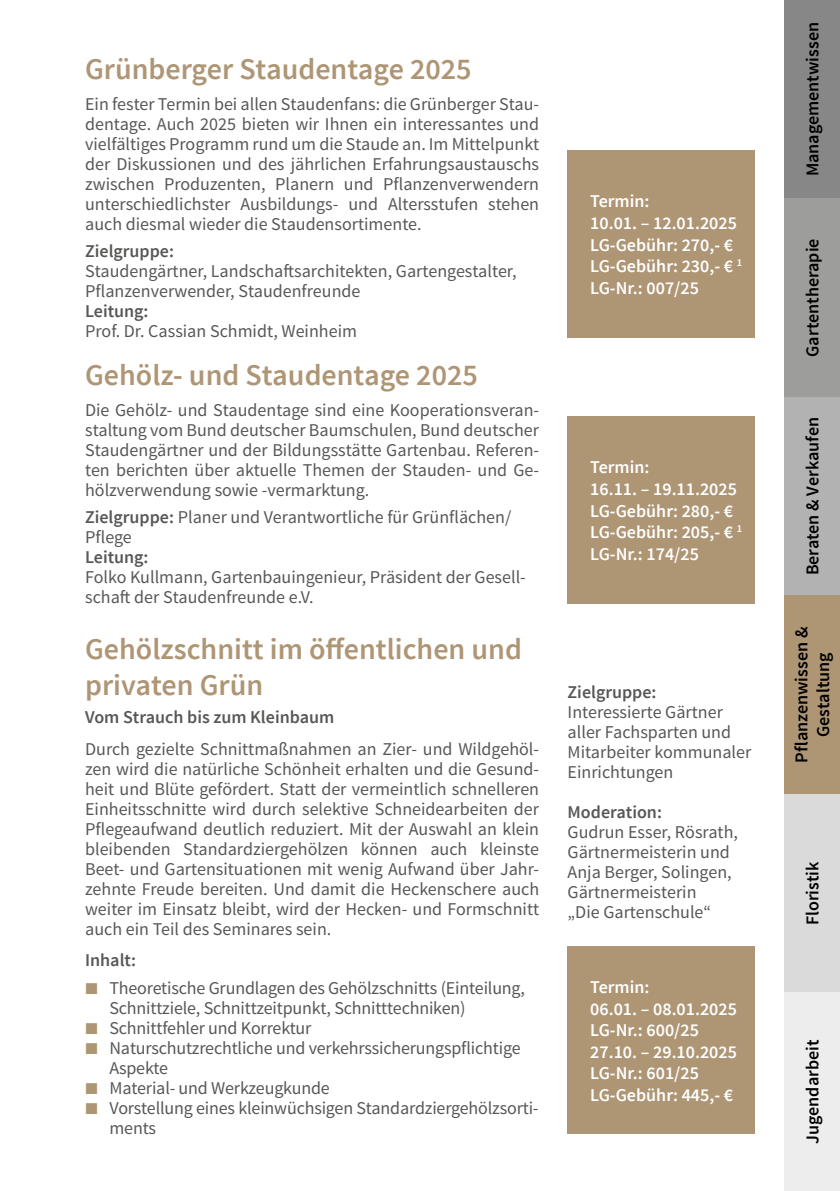
<style>
.page{position:relative;width:840px;height:1191px;background:#fff}
.page>*{position:absolute;margin:0;border:0;box-sizing:border-box;transform-origin:0 0}
.t1{font:600 30px/36px "Source Sans Pro";color:#ae9675}
.t2{font:18px/20px "Source Sans Pro";color:#575756}
.t3{font:600 18px/21.6px "Source Sans Pro";color:#fff}
.t4{font:600 18px/21.6px "Source Sans Pro";color:#000;text-align:center}
.t5{font:600 18px "Source Sans Pro";color:#575756}
.s1{font-weight:600}
.s2{font-family:"Source Serif Variable";color:#ae9675}
</style>
<div class="page">
<div style="left:784px;top:0;width:55px;height:198px;background:#878787"></div>
<div style="left:784px;top:198px;width:55px;height:199px;background:#9d9d9c"></div>
<div style="left:784px;top:397px;width:55px;height:198px;background:#b3b2b2"></div>
<div style="left:784px;top:595px;width:55px;height:199px;background:#ae9675"></div>
<div style="left:784px;top:794px;width:55px;height:198px;background:#dadada"></div>
<div style="left:784px;top:992px;width:55px;height:199px;background:#ededed"></div>
<div style="left:567px;top:150px;width:187px;height:187px;background:#ae9675"></div>
<div style="left:567px;top:416px;width:187px;height:187px;background:#ae9675"></div>
<div style="left:567px;top:946px;width:187px;height:187px;background:#ae9675"></div>
<h1 class="t1" style="left:85px;top:52px;width:388px">Grünberger Staudentage 2025</h1>
<p class="t2" style="left:85px;top:94px;width:455px;text-align:justify">Ein fester Termin bei allen Staudenfans: die Grünberger Stau&shy;dentage. Auch 2025 bieten wir Ihnen ein interessantes und vielfältiges Programm rund um die Staude an. Im Mittelpunkt der Diskussionen und des jährlichen Erfahrungsaustauschs zwischen Produzenten, Planern und Pflanzenverwendern unterschiedlichster Ausbildungs- und Altersstufen stehen auch diesmal wieder die Staudensortimente.</p>
<p class="t5" style="left:85px;top:240px;width:90px">Zielgruppe:</p>
<p class="t2" style="left:85px;top:262px;width:433px">Staudengärtner, Landschaftsarchitekten, Gartengestalter,<br>Pflanzenverwender, Staudenfreunde</p>
<p class="t5" style="left:85px;top:300px;width:65px">Leitung:</p>
<p class="t2" style="left:85px;top:322px;width:273px">Prof. Dr. Cassian Schmidt, Weinheim</p>
<h1 class="t1" style="left:85px;top:358px;width:394px">Gehölz- und Staudentage 2025</h1>
<p class="t2" style="left:85px;top:400px;width:455px;text-align:justify">Die Gehölz- und Staudentage sind eine Kooperationsveran&shy;staltung vom Bund deutscher Baumschulen, Bund deutscher Staudengärtner und der Bildungsstätte Gartenbau. Referen&shy;ten berichten über aktuelle Themen der Stauden- und Ge&shy;hölzverwendung sowie -vermarktung.</p>
<p class="t2" style="left:85px;top:508px;width:427px"><span class="s1">Zielgruppe:</span> Planer und Verantwortliche für Grünflächen/<br>Pflege</p>
<p class="t5" style="left:85px;top:546px;width:65px">Leitung:</p>
<p class="t2" style="left:85px;top:568px;width:442px">Folko Kullmann, Gartenbauingenieur, Präsident der Gesell&shy;schaft der Staudenfreunde e.V.</p>
<h1 class="t1" style="left:85px;top:631px;width:438px">Gehölzschnitt im öffentlichen und privaten Grün</h1>
<p class="t5" style="left:85px;top:706px;width:250px">Vom Strauch bis zum Kleinbaum</p>
<p class="t2" style="left:85px;top:739px;width:455px;text-align:justify">Durch gezielte Schnittmaßnahmen an Zier- und Wildgehöl&shy;zen wird die natürliche Schönheit erhalten und die Gesund&shy;heit und Blüte gefördert. Statt der vermeintlich schnelleren Einheitsschnitte wird durch selektive Schneidearbeiten der Pflegeaufwand deutlich reduziert. Mit der Auswahl an klein bleibenden Standardziergehölzen können auch kleinste Beet- und Gartensituationen mit wenig Aufwand über Jahr&shy;zehnte Freude bereiten. Und damit die Heckenschere auch weiter im Einsatz bleibt, wird der Hecken- und Formschnitt auch ein Teil des Seminares sein.</p>
<p class="t5" style="left:85px;top:948px;width:53px">Inhalt:</p>
<p class="t2" style="left:109px;top:978px;width:417px;text-indent:-24px"><span class="s2">■</span> Theoretische Grundlagen des Gehölzschnitts (Einteilung,<br>Schnittziele, Schnittzeitpunkt, Schnitttechniken)</p>
<p class="t2" style="left:85px;top:1018px;width:228px"><span class="s2">■</span> Schnittfehler und Korrektur</p>
<p class="t2" style="left:109px;top:1038px;width:412px;text-indent:-24px"><span class="s2">■</span> Naturschutzrechtliche und verkehrssicherungspflichtige<br>Aspekte</p>
<p class="t2" style="left:85px;top:1078px;width:246px"><span class="s2">■</span> Material- und Werkzeugkunde</p>
<p class="t2" style="left:109px;top:1098px;width:430px;text-indent:-24px"><span class="s2">■</span> Vorstellung eines kleinwüchsigen Standardziergehölzsorti&shy;ments</p>
<p class="t3" style="left:590px;top:191px;width:153px">Termin:<br>10.01. – 12.01.2025<br>LG-Gebühr: 270,- €<br>LG-Gebühr: 230,- € <sup>1<br></sup>LG-Nr.: 007/25</p>
<p class="t3" style="left:590px;top:457px;width:153px">Termin:<br>16.11. – 19.11.2025<br>LG-Gebühr: 280,- €<br>LG-Gebühr: 205,- € <sup>1<br></sup>LG-Nr.: 174/25</p>
<p class="t5" style="left:567px;top:680px;width:90px">Zielgruppe:</p>
<p class="t2" style="left:567px;top:702px;width:185px">Interessierte Gärtner aller Fachsparten und<br>Mitarbeiter kommunaler<br>Einrichtungen</p>
<p class="t5" style="left:567px;top:800px;width:96px">Moderation:</p>
<p class="t2" style="left:567px;top:822px;width:172px">Gudrun Esser, Rösrath,<br>Gärtnermeisterin und<br>Anja Berger, Solingen,<br>Gärtnermeisterin<br>„Die Gartenschule“</p>
<p class="t3" style="left:590px;top:976px;width:148px">Termin:<br>06.01. – 08.01.2025<br>LG-Nr.: 600/25<br>27.10. – 29.10.2025<br>LG-Nr.: 601/25<br>LG-Gebühr: 445,- €</p>
<p class="t4" style="left:801px;top:176px;width:156px;rotate:-90deg">Managementwissen</p>
<p class="t4" style="left:801px;top:357px;width:120px;rotate:-90deg">Gartentherapie</p>
<p class="t4" style="left:801px;top:575px;width:160px;rotate:-90deg">Beraten &amp; Verkaufen</p>
<p class="t4" style="left:790px;top:762px;width:137px;rotate:-90deg">Pflanzenwissen &amp;<br>Gestaltung</p>
<p class="t4" style="left:801px;top:925px;width:65px;rotate:-90deg">Floristik</p>
<p class="t4" style="left:801px;top:1143px;width:105px;rotate:-90deg">Jugendarbeit</p>
</div>
